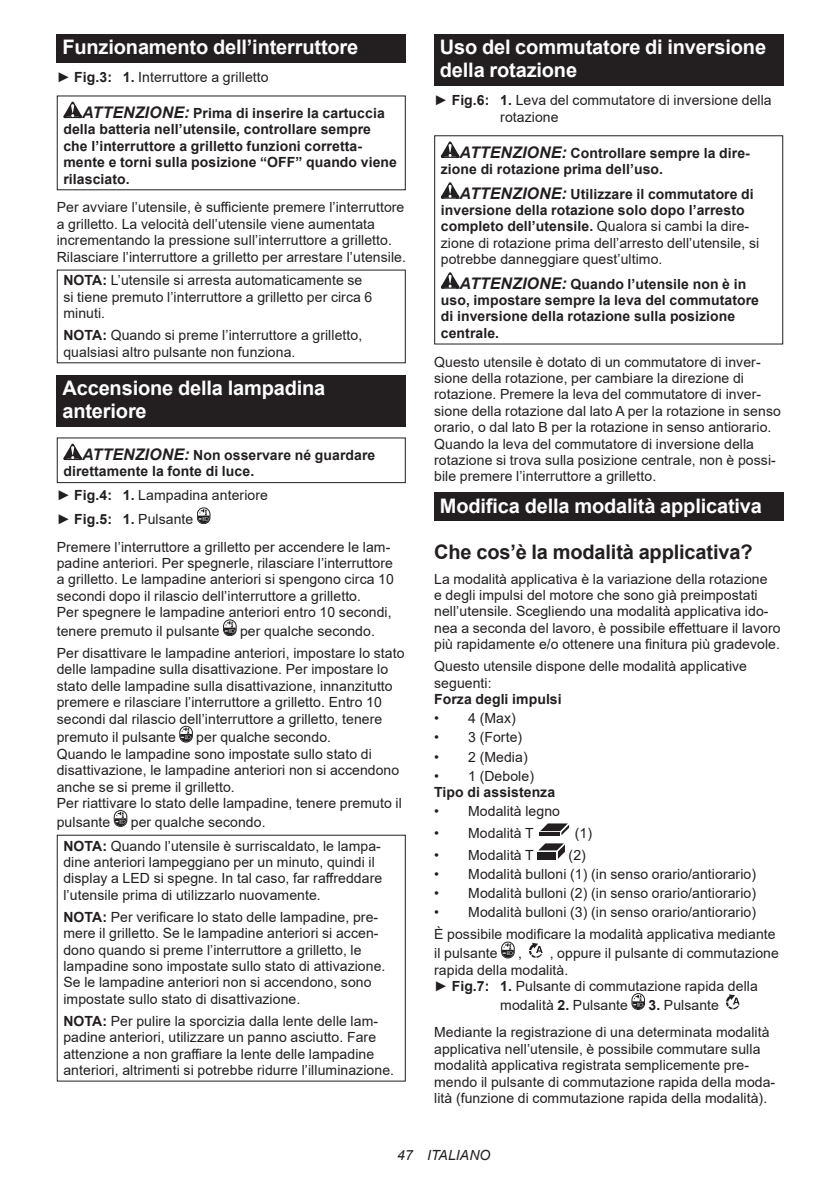
<style>
.page{position:relative;width:840px;height:1191px;background:#fff}
.page>*{position:absolute;margin:0;border:0;box-sizing:border-box;transform-origin:0 0}
.t1{font:700 20px/23.4px "Arial";letter-spacing:-.01em;color:#fff}
.t2{font:700 20px "Arial";letter-spacing:-.01em;color:#231f20}
.t3{font:14px/16.4px "Arial";letter-spacing:.005em;color:#231f20}
.t4{font:700 14px/16.4px "Arial";letter-spacing:.005em;color:#231f20}
.t5{font:italic 14px "Arial";letter-spacing:.005em;color:#231f20}
.s1{font-weight:700}
.s2{font-style:italic;font-size:16px}
.s3{font-weight:700;font-style:italic;font-size:16px}
</style>
<div class="page">
<div style="left:57px;top:34px;width:348px;height:29px;background:#231f20"></div>
<svg style="left:63px;top:102px;width:19px;height:16px"></svg>
<div style="left:57px;top:375px;width:348px;height:51px;background:#231f20"></div>
<svg style="left:63px;top:444px;width:19px;height:16px"></svg>
<div style="left:57px;top:437px;width:348px;height:46px;border:1px solid #231f20"></div>
<svg style="left:197px;top:507px;width:13px;height:17px"></svg>
<svg style="left:223px;top:619px;width:13px;height:17px"></svg>
<svg style="left:179px;top:726px;width:13px;height:16px"></svg>
<svg style="left:114px;top:810px;width:13px;height:16px"></svg>
<div style="left:434px;top:34px;width:348px;height:52px;background:#231f20"></div>
<svg style="left:440px;top:141px;width:19px;height:17px"></svg>
<svg style="left:440px;top:182px;width:19px;height:17px"></svg>
<svg style="left:440px;top:272px;width:19px;height:17px"></svg>
<div style="left:434px;top:492px;width:348px;height:29px;background:#231f20"></div>
<svg style="left:540px;top:823px;width:28px;height:12px"></svg>
<hr style="left:539px;top:832px;width:20px;height:4px;background:#231f20">
<svg style="left:538px;top:843px;width:26px;height:16px"></svg>
<div style="left:537px;top:852px;width:19px;height:7px;background:#231f20"></div>
<svg style="left:501px;top:941px;width:13px;height:17px"></svg>
<svg style="left:529px;top:942px;width:14px;height:16px"></svg>
<svg style="left:631px;top:993px;width:13px;height:16px"></svg>
<svg style="left:726px;top:994px;width:14px;height:15px"></svg>
<h1 class="t1" style="left:62px;top:36px;width:297px">Funzionamento dell’interruttore</h1>
<p class="t3" style="left:57px;top:69px;width:213px">► <span class="s1">Fig.3: 1.</span> Interruttore a grilletto</p>
<p class="t4" style="left:63px;top:105px;width:335px;text-indent:19px"><span class="s2">ATTENZIONE:</span> Prima di inserire la cartuccia della batteria nell’utensile, controllare sempre che l’interruttore a grilletto funzioni corretta&shy;mente e torni sulla posizione “OFF” quando viene rilasciato.</p>
<p class="t3" style="left:57px;top:199px;width:350px">Per avviare l’utensile, è sufficiente premere l’interruttore a grilletto. La velocità dell’utensile viene aumentata incrementando la pressione sull’interruttore a grilletto.<br>Rilasciare l’interruttore a grilletto per arrestare l’utensile.</p>
<p class="t3" style="left:63px;top:272px;width:310px"><span class="s1">NOTA:</span> L’utensile si arresta automaticamente se si tiene premuto l’interruttore a grilletto per circa 6 minuti.</p>
<p class="t3" style="left:63px;top:327px;width:300px"><span class="s1">NOTA:</span> Quando si preme l’interruttore a grilletto, qualsiasi altro pulsante non funziona.</p>
<h1 class="t1" style="left:62px;top:376px;width:264px">Accensione della lampadina anteriore</h1>
<p class="t4" style="left:63px;top:447px;width:313px;text-indent:19px"><span class="s2">ATTENZIONE:</span> Non osservare né guardare direttamente la fonte di luce.</p>
<p class="t3" style="left:57px;top:482px;width:212px;line-height:24.4px">► <span class="s1">Fig.4: 1.</span> Lampadina anteriore ► <span class="s1">Fig.5: 1.</span> Pulsante</p>
<p class="t3" style="left:57px;top:538px;width:338px">Premere l’interruttore a grilletto per accendere le lam&shy;padine anteriori. Per spegnerle, rilasciare l’interruttore a grilletto. Le lampadine anteriori si spengono circa 10 secondi dopo il rilascio dell’interruttore a grilletto.<br>Per spegnere le lampadine anteriori entro 10 secondi,</p>
<p class="t3" style="left:57px;top:623px;width:164px">tenere premuto il pulsante</p>
<p class="t3" style="left:57px;top:620px;width:349px;line-height:22px;text-indent:183px">per qualche secondo.<br>Per disattivare le lampadine anteriori, impostare lo stato</p>
<p class="t3" style="left:57px;top:661px;width:337px">delle lampadine sulla disattivazione. Per impostare lo stato delle lampadine sulla disattivazione, innanzitutto premere e rilasciare l’interruttore a grilletto. Entro 10 secondi dal rilascio dell’interruttore a grilletto, tenere</p>
<p class="t3" style="left:57px;top:729px;width:120px">premuto il pulsante</p>
<p class="t3" style="left:57px;top:729px;width:346px;text-indent:139px">per qualche secondo.<br>Quando le lampadine sono impostate sullo stato di disattivazione, le lampadine anteriori non si accendono anche se si preme il grilletto.<br>Per riattivare lo stato delle lampadine, tenere premuto il</p>
<p class="t3" style="left:57px;top:813px;width:55px">pulsante</p>
<p class="t3" style="left:63px;top:809px;width:319px;line-height:23.8px;text-indent:67px">per qualche secondo.<br><span class="s1">NOTA:</span> Quando l’utensile è surriscaldato, le lampa-</p>
<p class="t3" style="left:63px;top:853px;width:320px">dine anteriori lampeggiano per un minuto, quindi il display a LED si spegne. In tal caso, far raffreddare l’utensile prima di utilizzarlo nuovamente.</p>
<p class="t3" style="left:63px;top:908px;width:323px"><span class="s1">NOTA:</span> Per verificare lo stato delle lampadine, pre&shy;mere il grilletto. Se le lampadine anteriori si accen&shy;dono quando si preme l’interruttore a grilletto, le lampadine sono impostate sullo stato di attivazione.<br>Se le lampadine anteriori non si accendono, sono impostate sullo stato di disattivazione.</p>
<p class="t3" style="left:63px;top:1012px;width:332px"><span class="s1">NOTA:</span> Per pulire la sporcizia dalla lente delle lam&shy;padine anteriori, utilizzare un panno asciutto. Fare attenzione a non graffiare la lente delle lampadine anteriori, altrimenti si potrebbe ridurre l’illuminazione.</p>
<h1 class="t1" style="left:439px;top:36px;width:327px">Uso del commutatore di inversione della rotazione</h1>
<p class="t3" style="left:500px;top:92px;width:273px;text-indent:-66px">► <span class="s1">Fig.6: 1.</span> Leva del commutatore di inversione della rotazione</p>
<p class="t4" style="left:440px;top:145px;width:310px;text-indent:19px"><span class="s2">ATTENZIONE:</span> Controllare sempre la dire&shy;zione di rotazione prima dell’uso.</p>
<p class="t3" style="left:440px;top:185px;width:319px;text-indent:19px"><span class="s3">ATTENZIONE:</span> <span class="s1">Utilizzare il commutatore di inversione della rotazione solo dopo l’arresto completo dell’utensile.</span> Qualora si cambi la dire&shy;zione di rotazione prima dell’arresto dell’utensile, si potrebbe danneggiare quest’ultimo.</p>
<p class="t4" style="left:440px;top:276px;width:319px;text-indent:19px"><span class="s2">ATTENZIONE:</span> Quando l’utensile non è in uso, impostare sempre la leva del commutatore di inversione della rotazione sulla posizione centrale.</p>
<p class="t3" style="left:434px;top:353px;width:348px">Questo utensile è dotato di un commutatore di inver&shy;sione della rotazione, per cambiare la direzione di rotazione. Premere la leva del commutatore di inver&shy;sione della rotazione dal lato A per la rotazione in senso orario, o dal lato B per la rotazione in senso antiorario.<br>Quando la leva del commutatore di inversione della rotazione si trova sulla posizione centrale, non è possi&shy;bile premere l’interruttore a grilletto.</p>
<h1 class="t1" style="left:439px;top:494px;width:323px">Modifica della modalità applicativa</h1>
<h1 class="t2" style="left:434px;top:537px;width:320px">Che cos’è la modalità applicativa?</h1>
<p class="t3" style="left:434px;top:570px;width:348px">La modalità applicativa è la variazione della rotazione<br>e degli impulsi del motore che sono già preimpostati nell’utensile. Scegliendo una modalità applicativa ido&shy;nea a seconda del lavoro, è possibile effettuare il lavoro più rapidamente e/o ottenere una finitura più gradevole.</p>
<p class="t3" style="left:434px;top:658px;width:314px">Questo utensile dispone delle modalità applicative seguenti:</p>
<p class="t4" style="left:434px;top:691px;width:129px">Forza degli impulsi</p>
<p class="t3" style="left:434px;top:710px;width:83px">• 4 (Max)</p>
<p class="t3" style="left:434px;top:729px;width:89px">• 3 (Forte)</p>
<p class="t3" style="left:434px;top:748px;width:95px">• 2 (Media)</p>
<p class="t3" style="left:434px;top:767px;width:101px">• 1 (Debole)</p>
<p class="t4" style="left:434px;top:784px;width:122px">Tipo di assistenza</p>
<p class="t3" style="left:434px;top:803px;width:127px">• Modalità legno</p>
<p class="t3" style="left:434px;top:825px;width:101px">• Modalità T</p>
<p class="t3" style="left:574px;top:825px;width:19px">(1)</p>
<p class="t3" style="left:434px;top:846px;width:101px">• Modalità T</p>
<p class="t3" style="left:568px;top:846px;width:19px">(2)</p>
<p class="t3" style="left:434px;top:865px;width:323px">• Modalità bulloni (1) (in senso orario/antiorario)</p>
<p class="t3" style="left:434px;top:885px;width:323px">• Modalità bulloni (2) (in senso orario/antiorario)</p>
<p class="t3" style="left:434px;top:901px;width:343px;line-height:22px">• Modalità bulloni (3) (in senso orario/antiorario)<br>È possibile modificare la modalità applicativa mediante</p>
<p class="t3" style="left:434px;top:945px;width:65px">il pulsante</p>
<p class="t3" style="left:518px;top:945px;width:5px">,</p>
<p class="t3" style="left:434px;top:945px;width:346px;text-indent:115px">, oppure il pulsante di commutazione rapida della modalità.<br>► <span class="s1">Fig.7: 1.</span> Pulsante di commutazione rapida della</p>
<p class="t3" style="left:500px;top:996px;width:129px">modalità <span class="s1">2.</span> Pulsante</p>
<p class="t3" style="left:434px;top:990px;width:336px;line-height:27.8px;text-indent:214px"><span class="s1">3.</span> Pulsante<br>Mediante la registrazione di una determinata modalità</p>
<p class="t3" style="left:434px;top:1040px;width:342px">applicativa nell’utensile, è possibile commutare sulla modalità applicativa registrata semplicemente pre&shy;mendo il pulsante di commutazione rapida della moda&shy;lità (funzione di commutazione rapida della modalità).</p>
<p class="t5" style="left:397px;top:1146px;width:95px">47 ITALIANO</p>
</div>
